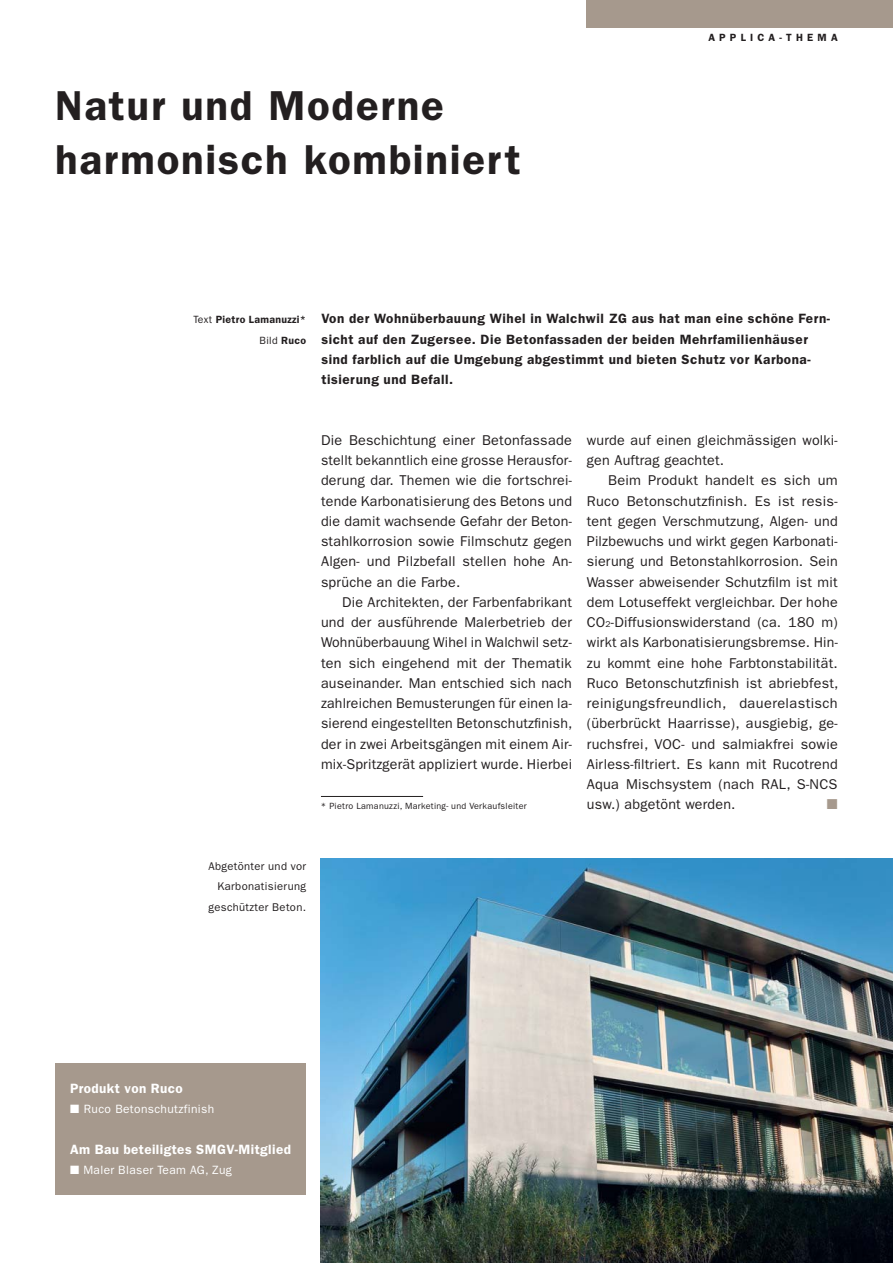
<style>
.page{position:relative;width:893px;height:1263px;background:#fff}
.page>*{position:absolute;margin:0;border:0;box-sizing:border-box;transform-origin:0 0}
.t1{font:600 42px/54px "ITC Franklin Gothic Std";letter-spacing:.04em;color:#231f20}
.t2{font:14.25px/20.2px "ITC Franklin Gothic Std";letter-spacing:.015em;color:#231f20;text-align:justify}
.t3{font:600 13.5px/20.2px "ITC Franklin Gothic Std";letter-spacing:.04em;color:#231f20}
.t4{font:600 13.5px "ITC Franklin Gothic Std";letter-spacing:.03em;color:#fff}
.t5{font:12px "ITC Franklin Gothic Std";letter-spacing:.03em;color:#fff}
.t6{font:11.25px/20.2px "ITC Franklin Gothic Std";letter-spacing:.03em;color:#231f20;text-align:right}
.t7{font:600 10.5px/20.2px "ITC Franklin Gothic Std";letter-spacing:.03em;color:#231f20;text-align:right}
.t8{font:600 10.5px "ITC Franklin Gothic Std";letter-spacing:.4em;color:#231f20}
.t9{font:9px "ITC Franklin Gothic Std";letter-spacing:.03em;color:#231f20}
.s1{font-weight:400}
.s2{font-size:8.55px}
</style>
<div class="page">
<img style="left:321px;top:859px;width:572px;height:404px">
<div style="left:55px;top:1063px;width:251px;height:132px;background:#a6998d"></div>
<div style="left:587px;top:0;width:306px;height:28px;background:#a6998d"></div>
<hr style="left:321px;top:796px;width:102px;height:1px;background:#231f20">
<h1 class="t1" style="left:55px;top:82px;width:467px">Natur und Moderne harmonisch kombiniert</h1>
<p class="t8" style="left:708px;top:34px;width:131px">APPLICA-THEMA</p>
<p class="t7" style="left:193px;top:311px;width:114px"><span class="s1">Text</span> Pietro Lamanuzzi*<br><span class="s1">Bild</span> Ruco</p>
<p class="t3" style="left:321px;top:310px;width:510px">Von der Wohnüberbauung Wihel in Walchwil ZG aus hat man eine schöne Fern&shy;sicht auf den Zugersee. Die Betonfassaden der beiden Mehrfamilienhäuser sind farblich auf die Umgebung abgestimmt und bieten Schutz vor Karbona&shy;tisierung und Befall.</p>
<p class="t2" style="left:321px;top:431px;width:252px">Die Beschichtung einer Betonfassade stellt bekanntlich eine grosse Herausfor&shy;derung dar. Themen wie die fortschrei&shy;tende Karbonatisierung des Betons und die damit wachsende Gefahr der Beton&shy;stahlkorrosion sowie Filmschutz gegen Algen- und Pilzbefall stellen hohe An&shy;sprüche an die Farbe.</p>
<p class="t2" style="left:321px;top:593px;width:253px;text-indent:21px">Die Architekten, der Farbenfabrikant und der ausführende Malerbetrieb der Wohnüberbauung Wihel in Walchwil setz&shy;ten sich eingehend mit der Thematik auseinander. Man entschied sich nach zahlreichen Bemusterungen für einen la&shy;sierend eingestellten Betonschutzfinish, der in zwei Arbeitsgängen mit einem Air&shy;mix-Spritzgerät appliziert wurde. Hierbei</p>
<p class="t9" style="left:321px;top:803px;width:207px">* Pietro Lamanuzzi, Marketing- und Verkaufsleiter</p>
<p class="t2" style="left:587px;top:431px;width:252px">wurde auf einen gleichmässigen wolki&shy;gen Auftrag geachtet.</p>
<p class="t2" style="left:587px;top:471px;width:253px;text-indent:21px">Beim Produkt handelt es sich um Ruco Betonschutzfinish. Es ist resis&shy;tent gegen Verschmutzung, Algen- und Pilzbewuchs und wirkt gegen Karbonati&shy;sierung und Betonstahlkorrosion. Sein Wasser abweisender Schutzfilm ist mit dem Lotuseffekt vergleichbar. Der hohe CO<span class="s2">2</span>-Diffusionswiderstand (ca. 180 m) wirkt als Karbonatisierungsbremse. Hin&shy;zu kommt eine hohe Farbtonstabilität.<br>Ruco Betonschutzfinish ist abriebfest, reinigungsfreundlich, dauerelastisch (überbrückt Haarrisse), ausgiebig, ge&shy;ruchsfrei, VOC- und salmiakfrei sowie Airless-filtriert. Es kann mit Rucotrend Aqua Mischsystem (nach RAL, S-NCS usw.) abgetönt werden.</p>
<p class="t6" style="left:208px;top:857px;width:99px">Abgetönter und vor<br>Karbonatisierung geschützter Beton.</p>
<p class="t4" style="left:70px;top:1083px;width:114px">Produkt von Ruco</p>
<p class="t5" style="left:84px;top:1105px;width:132px">Ruco Betonschutzfinish</p>
<p class="t4" style="left:70px;top:1144px;width:222px">Am Bau beteiligtes SMGV-Mitglied</p>
<p class="t5" style="left:83px;top:1165px;width:150px">Maler Blaser Team AG, Zug</p>
</div>
